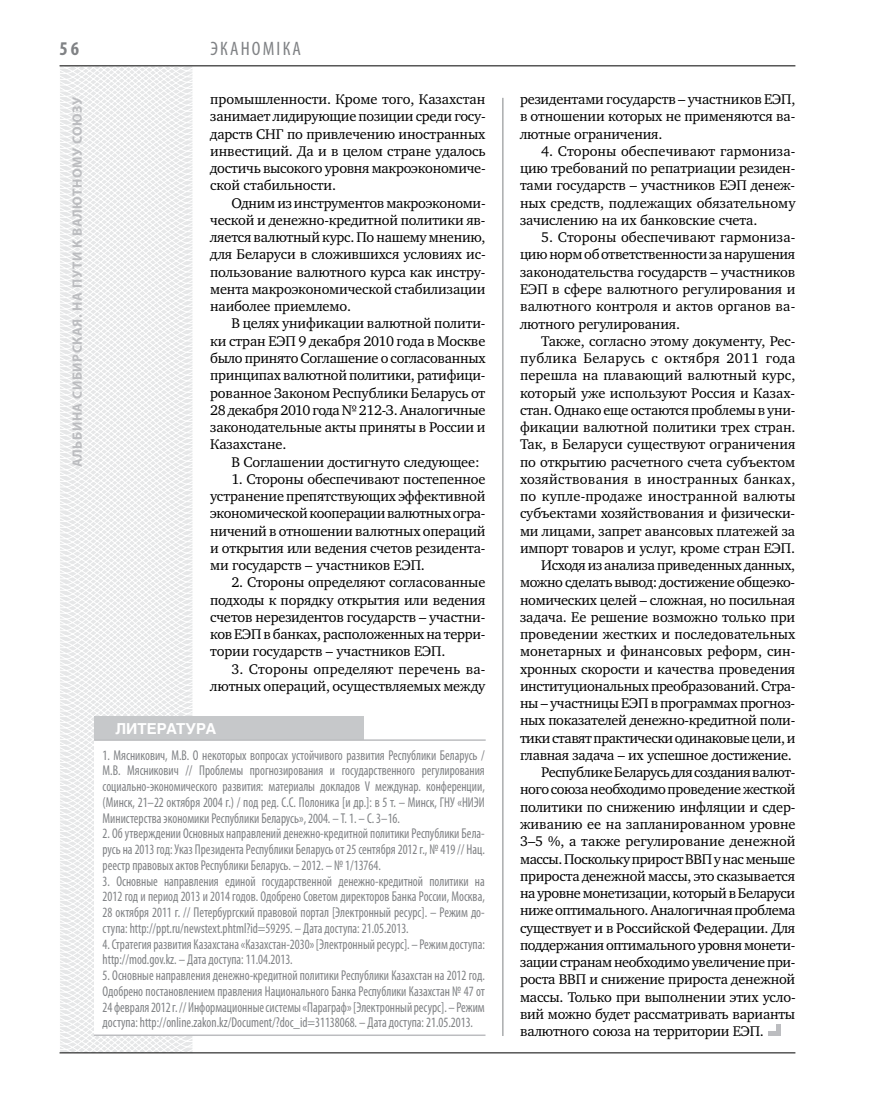
<style>
.page{position:relative;width:872px;height:1106px;background:#fff}
.page>*{position:absolute;margin:0;border:0;box-sizing:border-box;transform-origin:0 0}
.t1{font:condensed 19.5px "Myriad Pro";color:#808285}
.t2{font:700 condensed 19.5px "Myriad Pro";color:#808285}
.t3{font:700 15px "Helios";color:#fff}
.t4{font:14.4px/17.2px "Charter C";letter-spacing:-.01em;color:#000;text-align:justify}
.t5{font:14.4px "Charter C";letter-spacing:-.03em;color:#000}
.t6{font:14.4px "Charter C";letter-spacing:.015em;color:#000}
.t7{font:14.4px "Charter C";letter-spacing:-.035em;color:#000}
.t8{font:14.4px "Charter C";letter-spacing:.025em;color:#000}
.t9{font:condensed 14.25px/15.8px "Myriad Pro";color:#808285;text-align:justify;scale:.9 1}
.t10{font:700 13.5px "Myriad Pro";letter-spacing:.04em;color:#bcbdc0}
</style>
<div class="page">
<svg style="left:59px;top:65px;width:192px;height:989px"></svg>
<hr style="left:502px;top:98px;width:1px;height:938px;background:#808285">
<hr style="left:60px;top:1052px;width:735px;height:1px;background:#000">
<hr style="left:60px;top:65px;width:735px;height:1px;background:#000">
<hr style="left:776px;top:1024px;width:4px;height:11px;background:#bcbdc0">
<hr style="left:768px;top:1031px;width:12px;height:4px;background:#bcbdc0">
<div style="left:94px;top:716px;width:269px;height:23px;background:#c6c8ca"></div>
<div style="left:94px;top:740px;width:391px;height:296px;background:#fff"></div>
<hr style="left:94px;top:1034px;width:391px;height:2px;background:#bcbdc0">
<hr style="left:94px;top:739px;width:392px;height:2px;background:#bcbdc0">
<h1 class="t2" style="left:60px;top:37px;width:21px">56</h1>
<p class="t10" style="left:69px;top:467px;width:372px;rotate:-90deg">Альбина Сибирская. На пути к валютному союзу</p>
<h1 class="t1" style="left:210px;top:37px;width:92px">эканоміка</h1>
<p class="t4" style="left:210px;top:91px;width:277px">промышленности. Кроме того, Казахстан занимает лидирующие позиции среди госу&shy;дарств СНГ по привлечению иностранных инвестиций. Да и в целом стране удалось достичь высокого уровня макроэкономиче&shy;ской стабильности.</p>
<p class="t4" style="left:210px;top:194px;width:277px;text-indent:21px">Одним из инструментов макроэкономи&shy;ческой и денежно-кредитной политики яв&shy;ляется валютный курс. По нашему мнению, для Беларуси в сложившихся условиях ис&shy;пользование валютного курса как инстру&shy;мента макроэкономической стабилизации наиболее приемлемо.</p>
<p class="t4" style="left:210px;top:315px;width:277px;text-indent:21px">В целях унификации валютной полити&shy;ки стран ЕЭП 9 декабря 2010 года в Москве было принято Соглашение о согласованных принципах валютной политики, ратифици&shy;рованное Законом Республики Беларусь от 28 декабря 2010 года № 212-З. Аналогичные законодательные акты приняты в России и Казахстане.</p>
<p class="t4" style="left:231px;top:453px;width:250px">В Соглашении достигнуто следующее:</p>
<p class="t4" style="left:210px;top:470px;width:277px;text-indent:21px">1. Стороны обеспечивают постепенное устранение препятствующих эффективной экономической кооперации валютных огра&shy;ничений в отношении валютных операций и открытия или ведения счетов резидента&shy;ми государств – участников ЕЭП.</p>
<p class="t4" style="left:210px;top:574px;width:277px;text-indent:21px">2. Стороны определяют согласованные подходы к порядку открытия или ведения счетов нерезидентов государств – участни&shy;ков ЕЭП в банках, расположенных на терри&shy;тории государств – участников ЕЭП.</p>
<p class="t4" style="left:210px;top:660px;width:277px;text-align:right">3. Стороны определяют перечень ва&shy;лютных операций, осуществляемых между</p>
<p class="t3" style="left:115px;top:719px;width:103px">литература</p>
<p class="t9" style="left:103px;top:747px;width:426px;text-align:left">1. Мясникович, М.В. О некоторых вопросах устойчивого развития Республики Беларусь / М.В. Мясникович // Проблемы прогнозирования и государственного регулирования социально-экономического развития: материалы докладов V междунар. конференции, (Минск, 21–22 октября 2004 г.) / под ред. С.С. Полоника [и др.]: в 5 т. – Минск, ГНУ «НИЭИ Министерства экономики Республики Беларусь», 2004. – Т. 1. – С. 3–16.</p>
<p class="t9" style="left:103px;top:825px;width:426px">2. Об утверждении Основных направлений денежно-кредитной политики Республики Бела&shy;русь на 2013 год: Указ Президента Республики Беларусь от 25 сентября 2012 г., № 419 // Нац. реестр правовых актов Республики Беларусь. – 2012. – № 1/13764.</p>
<p class="t9" style="left:103px;top:873px;width:426px">3. Основные направления единой государственной денежно-кредитной политики на 2012 год и период 2013 и 2014 годов. Одобрено Советом директоров Банка России, Москва, 28 октября 2011 г. // Петербургский правовой портал [Электронный ресурс]. – Режим до&shy;ступа: http://ppt.ru/newstext.phtml?id=59295. – Дата доступа: 21.05.2013.</p>
<p class="t9" style="left:103px;top:936px;width:426px">4. Стратегия развития Казахстана «Казахстан-2030» [Электронный ресурс]. – Режим доступа: http://mod.gov.kz. – Дата доступа: 11.04.2013.</p>
<p class="t9" style="left:103px;top:967px;width:426px">5. Основные направления денежно-кредитной политики Республики Казахстан на 2012 год.<br>Одобрено постановлением правления Национального Банка Республики Казахстан № 47 от 24 февраля 2012 г. // Информационные системы «Параграф» [Электронный ресурс]. – Режим доступа: http://online.zakon.kz/Document/?doc_id=31138068. – Дата доступа: 21.05.2013.</p>
<p class="t4" style="left:520px;top:91px;width:277px">резидентами государств – участников ЕЭП, в отношении которых не применяются ва&shy;лютные ограничения.</p>
<p class="t4" style="left:520px;top:143px;width:277px;text-indent:21px">4. Стороны обеспечивают гармониза&shy;цию требований по репатриации резиден&shy;тами государств – участников ЕЭП денеж&shy;ных средств, подлежащих обязательному зачислению на их банковские счета.</p>
<p class="t4" style="left:520px;top:229px;width:277px;text-indent:21px">5. Стороны обеспечивают гармониза&shy;цию норм об ответственности за нарушения законодательства государств – участников ЕЭП в сфере валютного регулирования и валютного контроля и актов органов ва&shy;лютного регулирования.</p>
<p class="t4" style="left:541px;top:332px;width:254px">Также, согласно этому документу, Рес-</p>
<p class="t8" style="left:520px;top:350px;width:277px">публика Беларусь с октября 2011 года</p>
<p class="t4" style="left:520px;top:367px;width:277px">перешла на плавающий валютный курс,</p>
<p class="t4" style="left:520px;top:384px;width:277px">который уже используют Россия и Казах-</p>
<p class="t4" style="left:520px;top:401px;width:277px">стан. Однако еще остаются проблемы в уни-</p>
<p class="t4" style="left:520px;top:419px;width:277px">фикации валютной политики трех стран.</p>
<p class="t4" style="left:520px;top:436px;width:277px">Так, в Беларуси существуют ограничения</p>
<p class="t4" style="left:520px;top:453px;width:277px">по открытию расчетного счета субъектом</p>
<p class="t6" style="left:520px;top:471px;width:277px">хозяйствования в иностранных банках,</p>
<p class="t6" style="left:520px;top:488px;width:277px">по купле-продаже иностранной валюты</p>
<p class="t4" style="left:520px;top:505px;width:277px">субъектами хозяйствования и физически-</p>
<p class="t4" style="left:520px;top:522px;width:277px">ми лицами, запрет авансовых платежей за</p>
<p class="t4" style="left:520px;top:539px;width:276px">импорт товаров и услуг, кроме стран ЕЭП.</p>
<p class="t4" style="left:541px;top:557px;width:255px">Исходя из анализа приведенных данных,</p>
<p class="t4" style="left:520px;top:574px;width:277px">можно сделать вывод: достижение общеэко-</p>
<p class="t4" style="left:520px;top:591px;width:277px">номических целей – сложная, но посильная</p>
<p class="t4" style="left:520px;top:608px;width:277px">задача. Ее решение возможно только при</p>
<p class="t4" style="left:520px;top:626px;width:277px">проведении жестких и последовательных</p>
<p class="t4" style="left:520px;top:643px;width:277px">монетарных и финансовых реформ, син-</p>
<p class="t4" style="left:520px;top:660px;width:277px">хронных скорости и качества проведения</p>
<p class="t4" style="left:520px;top:677px;width:277px">институциональных преобразований. Стра-</p>
<p class="t4" style="left:520px;top:695px;width:277px">ны – участницы ЕЭП в программах прогноз-</p>
<p class="t4" style="left:520px;top:712px;width:277px">ных показателей денежно-кредитной поли-</p>
<p class="t7" style="left:520px;top:730px;width:277px">тики ставят практически одинаковые цели, и</p>
<p class="t4" style="left:520px;top:746px;width:273px">главная задача – их успешное достижение.</p>
<p class="t5" style="left:541px;top:764px;width:256px">Республике Беларусь для создания валют-</p>
<p class="t5" style="left:520px;top:781px;width:277px">ного союза необходимо проведение жесткой</p>
<p class="t4" style="left:520px;top:798px;width:277px">политики по снижению инфляции и сдер-</p>
<p class="t4" style="left:520px;top:815px;width:277px">живанию ее на запланированном уровне</p>
<p class="t4" style="left:520px;top:833px;width:277px">3–5 %, а также регулирование денежной</p>
<p class="t5" style="left:520px;top:850px;width:277px">массы. Поскольку прирост ВВП у нас меньше</p>
<p class="t4" style="left:520px;top:867px;width:277px">прироста денежной массы, это сказывается</p>
<p class="t5" style="left:520px;top:885px;width:277px">на уровне монетизации, который в Беларуси</p>
<p class="t5" style="left:520px;top:902px;width:277px">ниже оптимального. Аналогичная проблема</p>
<p class="t4" style="left:520px;top:919px;width:277px">существует и в Российской Федерации. Для</p>
<p class="t5" style="left:520px;top:937px;width:277px">поддержания оптимального уровня монети-</p>
<p class="t4" style="left:520px;top:953px;width:277px">зации странам необходимо увеличение при-</p>
<p class="t4" style="left:520px;top:971px;width:277px">роста ВВП и снижение прироста денежной</p>
<p class="t4" style="left:520px;top:988px;width:277px">массы. Только при выполнении этих усло-</p>
<p class="t4" style="left:520px;top:1005px;width:277px">вий можно будет рассматривать варианты</p>
<p class="t4" style="left:520px;top:1022px;width:245px">валютного союза на территории ЕЭП.</p>
</div>
